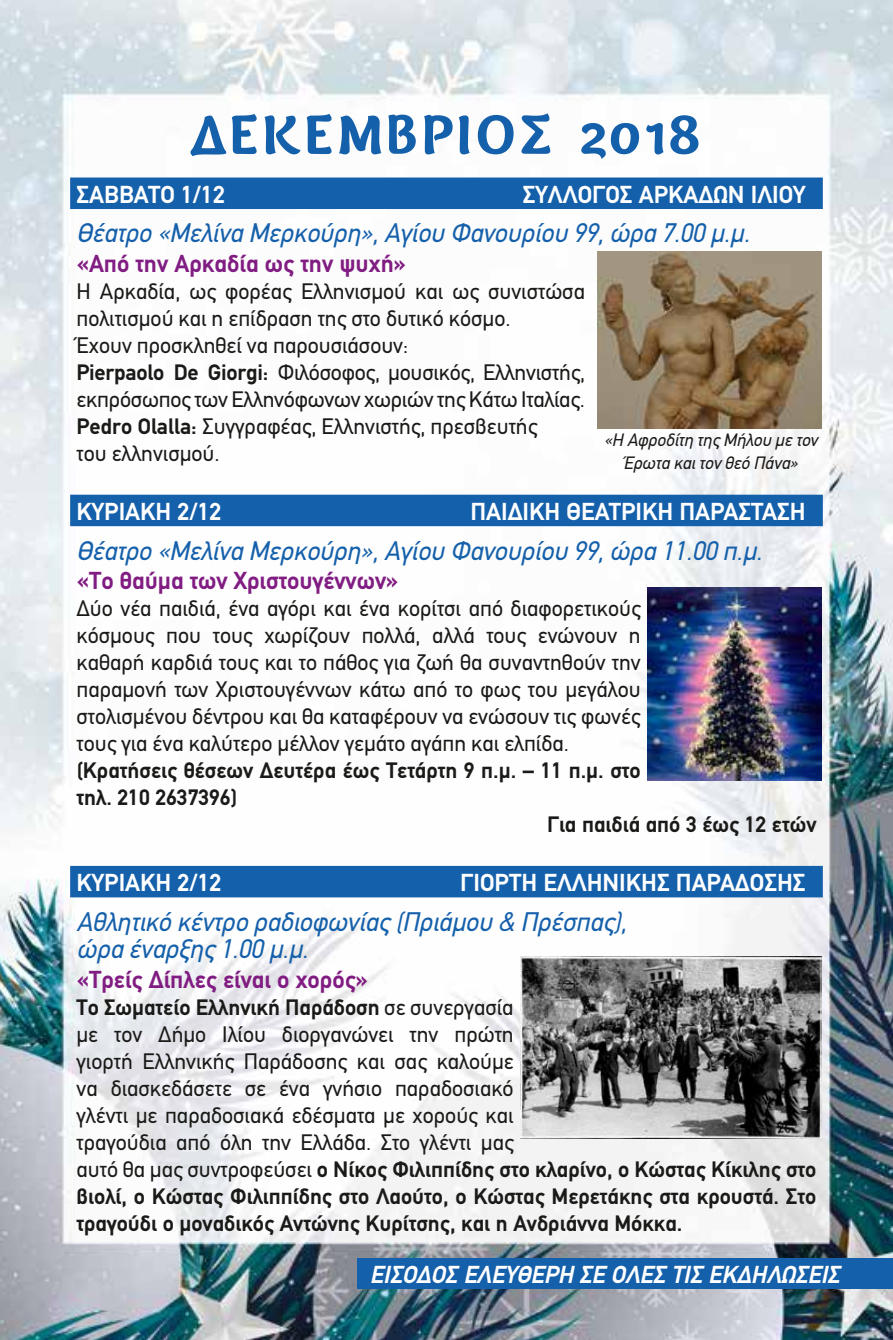
<style>
.page{position:relative;width:893px;height:1340px;background:#fff}
.page>*{position:absolute;margin:0;border:0;box-sizing:border-box;transform-origin:0 0}
.t1{font:700 54px "PF Armonia";letter-spacing:.08em;color:#1560ab}
.t2{font:italic 27px/27px "PF Din Text";color:#1560ab}
.t3{font:700 24.75px "PF Din Text";color:#fff}
.t4{font:700 24.75px "PF Din Text";color:#811d82}
.t5{font:italic 700 24.75px "PF Din Text";color:#fff}
.t6{font:22.5px/27px "PF Din Text";color:#1a1a18}
.t7{font:700 22.5px "PF Din Text";color:#1a1a18}
.t8{font:italic 18px/22.5px "PF Din Text";color:#1a1a18;text-align:center}
.s1{font-weight:700}
</style>
<div class="page">
<img style="left:0;top:0;width:893px;height:1339px">
<div style="left:70px;top:177px;width:753px;height:32px;background:#1560ab"></div>
<div style="left:70px;top:494px;width:753px;height:32px;background:#1560ab"></div>
<div style="left:70px;top:865px;width:753px;height:32px;background:#1560ab"></div>
<div style="left:357px;top:1258px;width:536px;height:30px;background:#1560ab"></div>
<img style="left:520px;top:956px;width:302px;height:182px">
<img style="left:598px;top:251px;width:224px;height:178px">
<img style="left:647px;top:587px;width:175px;height:193px">
<h1 class="t1" style="left:193px;top:101px;width:509px">ΔΕΚΕΜΒΡΙΟΣ 2018</h1>
<p class="t3" style="left:77px;top:180px;width:150px">ΣΑΒΒΑΤΟ 1/12</p>
<p class="t3" style="left:523px;top:180px;width:284px">ΣΥΛΛΟΓΟΣ ΑΡΚΑΔΩΝ ΙΛΙΟΥ</p>
<p class="t2" style="left:77px;top:220px;width:675px">Θέατρο «Μελίνα Μερκούρη», Αγίου Φανουρίου 99, ώρα 7.00 μ.μ.</p>
<p class="t4" style="left:77px;top:249px;width:331px">«Από την Αρκαδία ως την ψυχή»</p>
<p class="t6" style="left:77px;top:278px;width:510px">Η Αρκαδία, ως φορέας Ελληνισμού και ως συνιστώσα πολιτισμού και η επίδραση της στο δυτικό κόσμο.<br>Έχουν προσκληθεί να παρουσιάσουν:<br><span class="s1">Pierpaolo De Giorgi:</span> Φιλόσοφος, μουσικός, Ελληνιστής, εκπρόσωπος των Ελληνόφωνων χωριών της Κάτω Ιταλίας.<br><span class="s1">Pedro Olalla:</span> Συγγραφέας, Ελληνιστής, πρεσβευτής<br>του ελληνισμού.</p>
<p class="t3" style="left:77px;top:497px;width:146px">ΚΥΡΙΑΚΗ 2/12</p>
<p class="t3" style="left:470px;top:497px;width:224px">ΠΑΙΔΙΚΗ ΘΕΑΤΡΙΚΗ παράσταση</p>
<p class="t2" style="left:77px;top:537px;width:687px">Θέατρο «Μελίνα Μερκούρη», Αγίου Φανουρίου 99, ώρα 11.00 π.μ.</p>
<p class="t4" style="left:77px;top:566px;width:324px">«Το θαύμα των Χριστουγέννων»</p>
<p class="t6" style="left:77px;top:595px;width:566px;text-align:justify">Δύο νέα παιδιά, ένα αγόρι και ένα κορίτσι από διαφορετικούς κόσμους που τους χωρίζουν πολλά, αλλά τους ενώνουν η καθαρή καρδιά τους και το πάθος για ζωή θα συναντηθούν την παραμονή των Χριστουγέννων κάτω από το φως του μεγάλου στολισμένου δέντρου και θα καταφέρουν να ενώσουν τις φωνές τους για ένα καλύτερο μέλλον γεμάτο αγάπη και ελπίδα.</p>
<p class="t7" style="left:77px;top:757px;width:566px">(Κρατήσεις θέσεων Δευτέρα έως Τετάρτη 9 π.μ. – 11 π.μ. στο</p>
<p class="t7" style="left:77px;top:784px;width:162px">τηλ. 210 2637396)</p>
<p class="t7" style="left:547px;top:811px;width:271px">Για παιδιά από 3 έως 12 ετών</p>
<p class="t3" style="left:77px;top:868px;width:146px">ΚΥΡΙΑΚΗ 2/12</p>
<p class="t3" style="left:460px;top:868px;width:12px">γιορτή</p>
<p class="t3" style="left:543px;top:868px;width:29px">Ελληνικής</p>
<p class="t3" style="left:676px;top:868px;width:31px">Παράδοσης</p>
<p class="t2" style="left:77px;top:908px;width:551px">Αθλητικό κέντρο ραδιοφωνίας (Πριάμου &amp; Πρέσπας), ώρα έναρξης 1.00 μ.μ.</p>
<p class="t4" style="left:77px;top:964px;width:293px">«Τρείς Δίπλες είναι ο χορός»</p>
<p class="t6" style="left:77px;top:993px;width:741px"><span class="s1">Το Σωματείο Ελληνική Παράδοση</span> σε συνεργασία<br>με τον Δήμο Ιλίου διοργανώνει την πρώτη<br>γιορτή Ελληνικής Παράδοσης και σας καλούμε<br>να διασκεδάσετε σε ένα γνήσιο παραδοσιακό<br>γλέντι με παραδοσιακά εδέσματα με χορούς και<br>τραγούδια από όλη την Ελλάδα. Στο γλέντι μας<br>αυτό θα μας συντροφεύσει <span class="s1">ο Νίκος Φιλιππίδης στο κλαρίνο, ο Κώστας Κίκιλης στο βιολί, ο Κώστας Φιλιππίδης στο Λαούτο, ο Κώστας Μερετάκης στα κρουστά. Στο τραγούδι ο μοναδικός Αντώνης Κυρίτσης, και η Ανδριάννα Μόκκα.</span></p>
<p class="t5" style="left:370px;top:1260px;width:471px">ΕΙΣΟΔΟΣ ΕΛΕΥΘΕΡΗ ΣΕ ΟΛΕΣ ΤΙΣ ΕΚΔΗΛΩΣΕΙΣ</p>
<p class="t8" style="left:604px;top:429px;width:215px">«Η Αφροδίτη της Μήλου με τον<br>Έρωτα και τον θεό Πάνα»</p>
</div>
